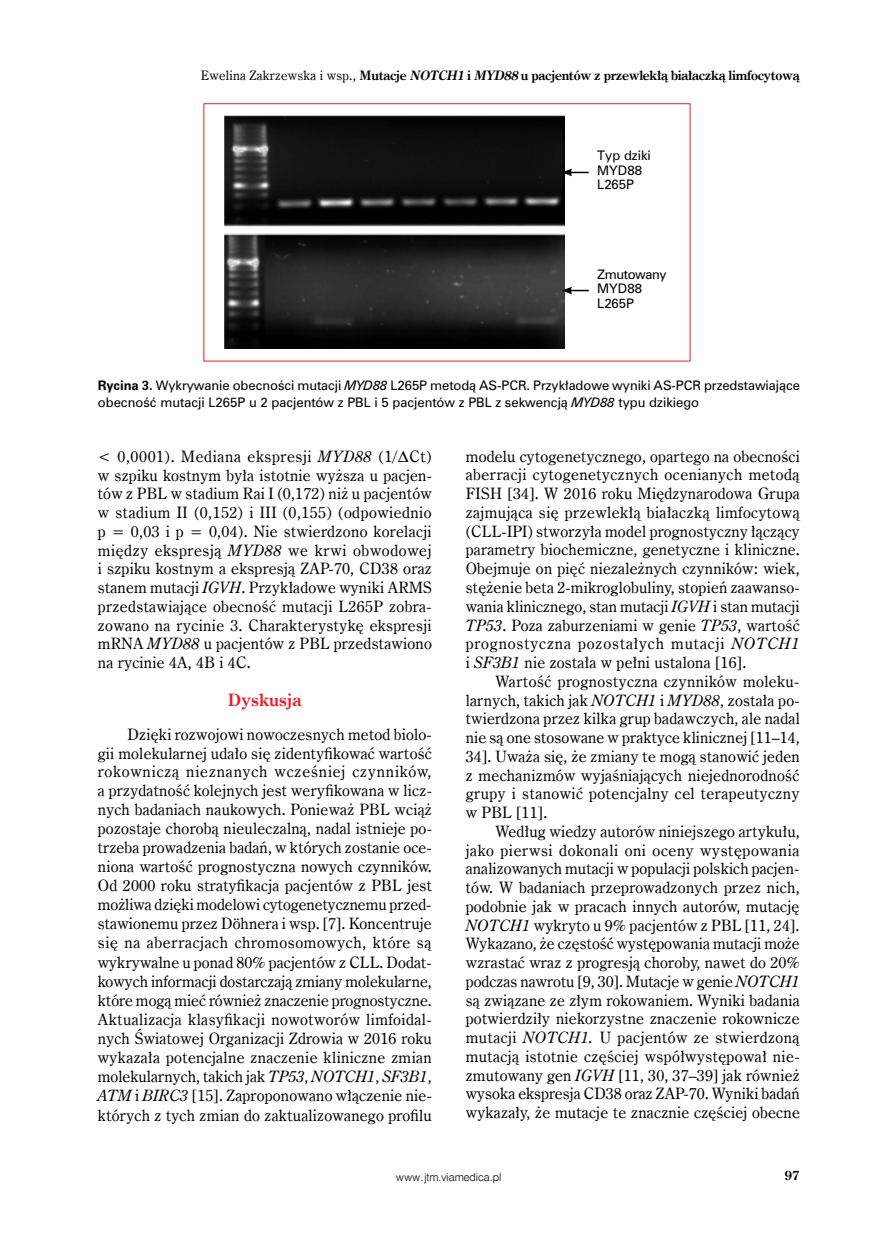
<style>
.page{position:relative;width:872px;height:1234px;background:#fff}
.page>*{position:absolute;margin:0;border:0;box-sizing:border-box;transform-origin:0 0}
.t1{font:700 17.25px "Century Oldst EU";color:#ed1b2d}
.t2{font:15.75px/18.8px "Century Oldst EU";letter-spacing:.015em;color:#000;text-align:justify}
.t3{font:700 13.2px "Century Oldst EU";color:#000}
.t4{font:700 13.05px "Century Oldst EU";letter-spacing:-.025em;color:#000}
.t5{font:12px/14.7px "Zurich PL";color:#000}
.t6{font:10.95px "Swis 721 Lt EU";color:#000}
.s1{font-weight:400}
.s2{font-style:italic}
.s3{font-weight:700}
</style>
<div class="page">
<img style="left:224px;top:115px;width:340px;height:233px">
<svg style="left:561px;top:169px;width:28px;height:7px"></svg>
<svg style="left:561px;top:287px;width:28px;height:7px"></svg>
<div style="left:203px;top:103px;width:487px;height:258px;border:1px solid #ed1b2d"></div>
<p class="t4" style="left:201px;top:67px;width:600px"><span class="s1">Ewelina Zakrzewska i wsp.,</span> Mutacje <span class="s2">NOTCH1</span> i <span class="s2">MYD88</span> u pacjentów z przewlekłą białaczką limfocytową</p>
<p class="t5" style="left:597px;top:148px;width:55px">Typ dziki<br>MYD88<br>L265P</p>
<p class="t5" style="left:597px;top:266px;width:71px">Zmutowany<br>MYD88<br>L265P</p>
<p class="t5" style="left:98px;top:376px;width:703px;line-height:17.2px"><span class="s3">Rycina 3.</span> Wykrywanie obecności mutacji <span class="s2">MYD88</span> L265P metodą AS-PCR. Przykładowe wyniki AS-PCR przedstawiające obecność mutacji L265P u 2 pacjentów z PBL i 5 pacjentów z PBL z sekwencją <span class="s2">MYD88</span> typu dzikiego</p>
<p class="t2" style="left:98px;top:447px;width:335px">&lt; 0,0001). Mediana ekspresji <span class="s2">MYD88</span> (1/ Ct) w szpiku kostnym była istotnie wyższa u pacjen&shy;tów z PBL w stadium Rai I (0,172) niż u pacjentów w stadium II (0,152) i III (0,155) (odpowiednio p = 0,03 i p = 0,04). Nie stwierdzono korelacji między ekspresją <span class="s2">MYD88</span> we krwi obwodowej i szpiku kostnym a ekspresją ZAP-70, CD38 oraz stanem mutacji <span class="s2">IGVH</span>. Przykładowe wyniki ARMS przedstawiające obecność mutacji L265P zobra&shy;zowano na rycinie 3. Charakterystykę ekspresji mRNA <span class="s2">MYD88</span> u pacjentów z PBL przedstawiono na rycinie 4A, 4B i 4C.</p>
<p class="t1" style="left:228px;top:688px;width:75px">Dyskusja</p>
<p class="t2" style="left:98px;top:724px;width:335px;text-indent:30px">Dzięki rozwojowi nowoczesnych metod biolo&shy;gii molekularnej udało się zidentyfikować wartość rokowniczą nieznanych wcześniej czynników, a przydatność kolejnych jest weryfikowana w licz&shy;nych badaniach naukowych. Ponieważ PBL wciąż pozostaje chorobą nieuleczalną, nadal istnieje po&shy;trzeba prowadzenia badań, w których zostanie oce&shy;niona wartość prognostyczna nowych czynników.<br>Od 2000 roku stratyfikacja pacjentów z PBL jest możliwa dzięki modelowi cytogenetycznemu przed&shy;stawionemu przez Döhnera i wsp. [7]. Koncentruje się na aberracjach chromosomowych, które są wykrywalne u ponad 80% pacjentów z CLL. Dodat&shy;kowych informacji dostarczają zmiany molekularne, które mogą mieć również znaczenie prognostyczne.<br>Aktualizacja klasyfikacji nowotworów limfoidal&shy;nych Światowej Organizacji Zdrowia w 2016 roku wykazała potencjalne znaczenie kliniczne zmian molekularnych, takich jak <span class="s2">TP53</span>, <span class="s2">NOTCH1</span>, <span class="s2">SF3B1</span>, <span class="s2">ATM</span> i <span class="s2">BIRC3</span> [15]. Zaproponowano włączenie nie&shy;których z tych zmian do zaktualizowanego profilu</p>
<p class="t2" style="left:466px;top:447px;width:336px">modelu cytogenetycznego, opartego na obecności aberracji cytogenetycznych ocenianych metodą FISH [34]. W 2016 roku Międzynarodowa Grupa zajmująca się przewlekłą białaczką limfocytową (CLL-IPI) stworzyła model prognostyczny łączący parametry biochemiczne, genetyczne i kliniczne.<br>Obejmuje on pięć niezależnych czynników: wiek, stężenie beta 2-mikroglobuliny, stopień zaawanso&shy;wania klinicznego, stan mutacji <span class="s2">IGVH</span> i stan mutacji <span class="s2">TP53</span>. Poza zaburzeniami w genie <span class="s2">TP53</span>, wartość prognostyczna pozostałych mutacji <span class="s2">NOTCH1 </span>i <span class="s2">SF3B1</span> nie została w pełni ustalona [16].</p>
<p class="t2" style="left:466px;top:672px;width:335px;text-indent:30px">Wartość prognostyczna czynników moleku&shy;larnych, takich jak <span class="s2">NOTCH1</span> i <span class="s2">MYD88</span>, została po&shy;twierdzona przez kilka grup badawczych, ale nadal nie są one stosowane w praktyce klinicznej [11–14, 34]. Uważa się, że zmiany te mogą stanowić jeden z mechanizmów wyjaśniających niejednorodność grupy i stanowić potencjalny cel terapeutyczny w PBL [11].</p>
<p class="t2" style="left:466px;top:822px;width:335px;text-indent:30px">Według wiedzy autorów niniejszego artykułu, jako pierwsi dokonali oni oceny występowania analizowanych mutacji w populacji polskich pacjen&shy;tów. W badaniach przeprowadzonych przez nich, podobnie jak w pracach innych autorów, mutację <span class="s2">NOTCH1</span> wykryto u 9% pacjentów z PBL [11, 24].<br>Wykazano, że częstość występowania mutacji może wzrastać wraz z progresją choroby, nawet do 20% podczas nawrotu [9, 30]. Mutacje w genie <span class="s2">NOTCH1 </span>są związane ze złym rokowaniem. Wyniki badania potwierdziły niekorzystne znaczenie rokownicze mutacji <span class="s2">NOTCH1.</span> U pacjentów ze stwierdzoną mutacją istotnie częściej współwystępował nie&shy;zmutowany gen <span class="s2">IGVH</span> [11, 30, 37–39] jak również wysoka ekspresja CD38 oraz ZAP-70. Wyniki badań wykazały, że mutacje te znacznie częściej obecne</p>
<p class="t6" style="left:396px;top:1169px;width:107px">www.jtm.viamedica.pl</p>
<p class="t3" style="left:785px;top:1166px;width:16px">97</p>
</div>
